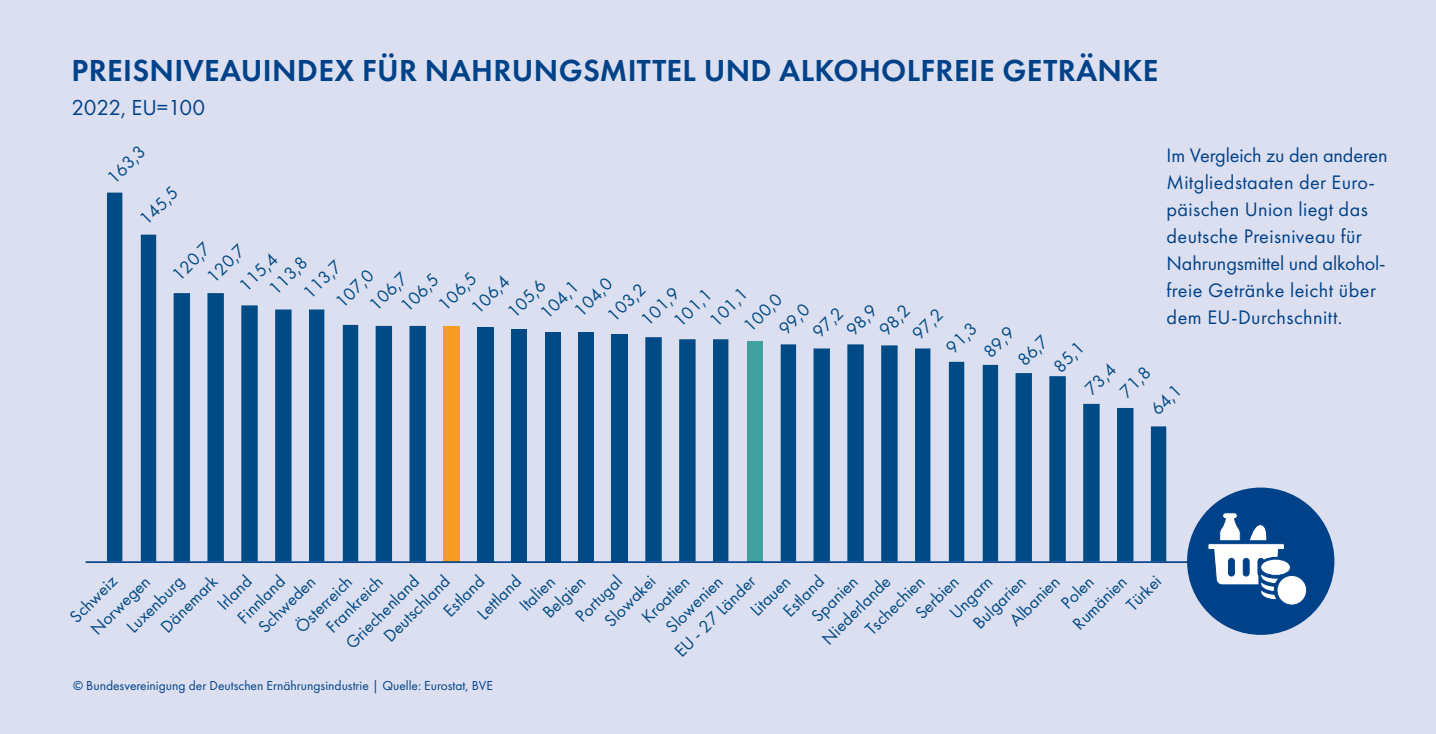
<style>
.page{position:relative;width:1436px;height:734px;background:#fff}
.page>*{position:absolute;margin:0;border:0;box-sizing:border-box;transform-origin:0 0}
.head{font:600 31.5px "Futura PT";letter-spacing:.01em;color:#004289}
.sub{font:22.5px "Futura PT";letter-spacing:-.015em;color:#004289}
.texte2018{font:20.25px/27px "Futura PT";letter-spacing:.02em;color:#004289}
.texte2018-2{font:20.25px "Futura PT";letter-spacing:-.005em;color:#004289}
.t1{font:18.45px/23.2px "Futura PT";color:#004a85}
.t2{font:18px/25.9px "Futura PT";color:#004a85}
.t3{font:13.5px "Futura PT";color:#004289}
</style>
<div class="page">
<div style="left:0;top:0;width:1435px;height:733px;background:#dcdfef"></div>
<svg style="left:107px;top:192px;width:1059px;height:369px"></svg>
<hr style="left:86px;top:561px;width:1101px;height:2px;background:#004289">
<div style="left:1186px;top:487px;width:148px;height:147px;background:#004289;border-radius:50%"></div>
<div style="left:1274px;top:573px;width:34px;height:34px;border:4px solid #004289;border-radius:50%"></div>
<div style="left:1258px;top:556px;width:34px;height:21px;border:4px solid #004289;border-radius:50%"></div>
<div style="left:1276px;top:575px;width:30px;height:30px;background:#fff;border-radius:50%"></div>
<div style="left:1276px;top:575px;width:30px;height:30px;border:1px solid #004289;border-radius:50%"></div>
<svg style="left:1208px;top:512px;width:83px;height:94px"></svg>
<p class="head" style="left:72px;top:51px;width:1088px">PREISNIVEAUINDEX FÜR NAHRUNGSMITTEL UND ALKOHOLFREIE GETRÄNKE</p>
<p class="sub" style="left:71px;top:94px;width:135px">2022, EU=100</p>
<p class="t1" style="left:102px;top:173px;width:48px;rotate:-45deg">163,3</p>
<p class="t1" style="left:134px;top:214px;width:48px;rotate:-45deg">145,5</p>
<p class="t1" style="left:182px;top:252px;width:48px;line-height:25.9px;text-indent:-23px;rotate:-45deg">120,7<br>120,7</p>
<p class="texte2018-2" style="left:1166px;top:143px;width:222px">Im Vergleich zu den anderen</p>
<p class="texte2018" style="left:1166px;top:168px;width:221px">Mitgliedstaaten der Euro&shy;päischen Union liegt das deutsche Preisniveau für<br>Nahrungsmittel und alkohol&shy;freie Getränke leicht über dem EU-Durchschnitt.</p>
<p class="t1" style="left:247px;top:267px;width:48px;text-indent:-19px;rotate:-45deg">115,4<br>113,8</p>
<p class="t1" style="left:307px;top:273px;width:48px;line-height:29.5px;text-indent:-16px;rotate:-45deg">113,7<br>107,0</p>
<p class="t1" style="left:379px;top:284px;width:48px;text-indent:-21px;rotate:-45deg">106,7<br>106,5</p>
<p class="t1" style="left:447px;top:284px;width:48px;line-height:25.4px;text-indent:-21px;rotate:-45deg">106,5<br>106,4</p>
<p class="t1" style="left:568px;top:305px;width:48px;rotate:-45deg">104,0</p>
<p class="t1" style="left:517px;top:290px;width:48px;line-height:24.1px;text-indent:-22px;rotate:-45deg">105,6<br>104,1</p>
<p class="t1" style="left:602px;top:310px;width:48px;rotate:-45deg">103,2</p>
<p class="t1" style="left:635px;top:314px;width:48px;rotate:-45deg">101,9</p>
<p class="t1" style="left:685px;top:297px;width:48px;line-height:25px;text-indent:-26px;rotate:-45deg">101,1<br>101,1</p>
<p class="t1" style="left:738px;top:320px;width:48px;rotate:-45deg">100,0</p>
<p class="t1" style="left:773px;top:323px;width:37px;rotate:-45deg">99,0</p>
<p class="t1" style="left:807px;top:326px;width:37px;rotate:-45deg">97,2</p>
<p class="t1" style="left:857px;top:308px;width:37px;text-indent:-23px;rotate:-45deg">98,9<br>98,2</p>
<p class="t1" style="left:913px;top:315px;width:37px;line-height:33.3px;text-indent:-14px;rotate:-45deg">97,2<br>91,3</p>
<p class="t1" style="left:977px;top:346px;width:37px;rotate:-45deg">89,9</p>
<p class="t1" style="left:1012px;top:354px;width:37px;rotate:-45deg">86,7</p>
<p class="t1" style="left:1048px;top:361px;width:37px;rotate:-45deg">85,1</p>
<p class="t1" style="left:1094px;top:366px;width:37px;line-height:26.6px;text-indent:-23px;rotate:-45deg">73,4<br>71,8</p>
<p class="t1" style="left:1145px;top:403px;width:37px;rotate:-45deg">64,1</p>
<p class="t2" style="left:154px;top:620px;width:74px;rotate:-45deg">Dänemark</p>
<p class="t2" style="left:211px;top:597px;width:42px;rotate:-45deg">Irland</p>
<p class="t2" style="left:437px;top:604px;width:51px;rotate:-45deg">Estland</p>
<p class="t2" style="left:471px;top:607px;width:55px;rotate:-45deg">Lettland</p>
<p class="t2" style="left:319px;top:620px;width:100px;rotate:-45deg">Frankreich<br>Griechenland</p>
<p class="t2" style="left:377px;top:629px;width:87px;rotate:-45deg">Deutschland</p>
<p class="t2" style="left:569px;top:609px;width:59px;rotate:-45deg">Portugal</p>
<p class="t2" style="left:776px;top:604px;width:51px;rotate:-45deg">Estland</p>
<p class="t2" style="left:231px;top:611px;width:61px;rotate:-45deg">Finnland</p>
<p class="t2" style="left:271px;top:601px;width:74px;text-indent:-27px;rotate:-45deg">Schweden<br>Österreich</p>
<p class="t2" style="left:598px;top:614px;width:65px;rotate:-45deg">Slowakei</p>
<p class="t2" style="left:1119px;top:598px;width:43px;rotate:-45deg">Türkei</p>
<p class="t2" style="left:668px;top:644px;width:108px;rotate:-45deg">EU - 27 Länder</p>
<p class="t2" style="left:63px;top:610px;width:60px;rotate:-45deg">Schweiz</p>
<p class="t2" style="left:815px;top:632px;width:91px;rotate:-45deg">Niederlande</p>
<p class="t2" style="left:522px;top:592px;width:54px;line-height:21.6px;text-indent:-12px;rotate:-45deg">Italien<br>Belgien</p>
<p class="t2" style="left:659px;top:620px;width:74px;rotate:-45deg">Slowenien</p>
<p class="t2" style="left:805px;top:609px;width:59px;rotate:-45deg">Spanien</p>
<p class="t2" style="left:635px;top:610px;width:60px;rotate:-45deg">Kroatien</p>
<p class="t2" style="left:743px;top:603px;width:50px;rotate:-45deg">Litauen</p>
<p class="t2" style="left:966px;top:616px;width:68px;rotate:-45deg">Bulgarien</p>
<p class="t2" style="left:858px;top:622px;width:77px;rotate:-45deg">Tschechien</p>
<p class="t2" style="left:943px;top:606px;width:54px;rotate:-45deg">Ungarn</p>
<p class="t2" style="left:1002px;top:613px;width:64px;rotate:-45deg">Albanien</p>
<p class="t2" style="left:1054px;top:596px;width:40px;rotate:-45deg">Polen</p>
<p class="t2" style="left:908px;top:606px;width:55px;rotate:-45deg">Serbien</p>
<p class="t2" style="left:1066px;top:617px;width:70px;rotate:-45deg">Rumänien</p>
<p class="t2" style="left:84px;top:622px;width:77px;rotate:-45deg">Norwegen</p>
<p class="t2" style="left:120px;top:620px;width:74px;rotate:-45deg">Luxenburg</p>
<p class="t3" style="left:73px;top:677px;width:421px">© Bundesvereinigung der Deutschen Ernährungsindustrie | Quelle: Eurostat, BVE</p>
</div>
